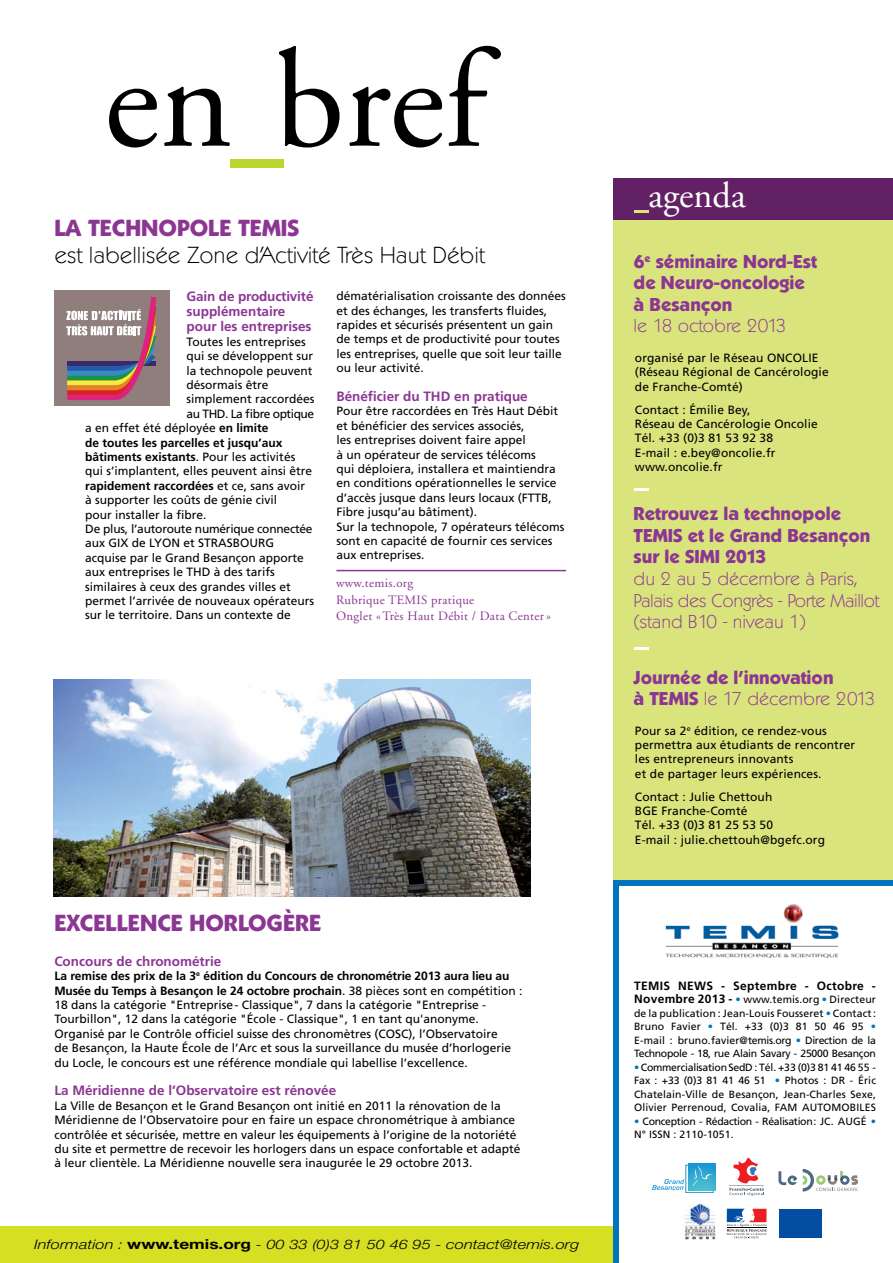
<style>
.page{position:relative;width:893px;height:1263px;background:#fff}
.page>*{position:absolute;margin:0;border:0;box-sizing:border-box;transform-origin:0 0}
.t1{font:139.5px "Adobe Garamond";color:#000}
.t2{font:36.3px "Adobe Garamond";color:#fff}
.t3{font:200 22.5px "Koblenz";color:#000}
.t4{font:700 22.5px "Koblenz";color:#8c3694}
.t5{font:700 18px/21.6px "Koblenz";color:#8c3694}
.t6{font:200 18px/21.6px "Koblenz";color:#8c3694}
.t7{font:200 18px "Koblenz";letter-spacing:-.05em;color:#8c3694}
.t8{font:200 18px "Koblenz";letter-spacing:-.02em;color:#8c3694}
.t9{font:700 13.5px/15px "Frutiger";color:#8c3694}
.t10{font:italic 300 13.2px "Helvetica Neue";color:#000;scale:1.25 1}
.t11{font:12.75px/16.5px "Adobe Garamond";letter-spacing:.025em;color:#8c3694}
.t12{font:12px/14.4px "Frutiger";color:#000}
.t13{font:700 12px "Frutiger";color:#000}
.t14{font:12px "Frutiger";letter-spacing:-.02em;color:#000}
.t15{font:700 12px "Frutiger";letter-spacing:.025em;color:#000}
.t16{font:12px "Frutiger";letter-spacing:-.04em;color:#000}
.t17{font:10.5px/13.5px "Frutiger";letter-spacing:-.025em;color:#000;text-align:justify}
.s1{font-weight:700}
.s2{font-weight:400}
.s3{font-weight:700;font-style:normal;font-size:13.8px}
.s4{font-weight:700;font-size:12px}
.s5{color:#0074bc}
</style>
<div class="page">
<div style="left:613px;top:181px;width:280px;height:699px;background:#dae47d"></div>
<div style="left:613px;top:178px;width:280px;height:41px;background:#632165"></div>
<div style="left:0;top:1227px;width:613px;height:36px;background:#d7df23"></div>
<img style="left:665px;top:904px;width:174px;height:55px">
<div style="left:230px;top:159px;width:54px;height:9px;background:#bcd631"></div>
<svg style="left:635px;top:211px;width:14px;height:2px"></svg>
<svg style="left:635px;top:488px;width:14px;height:2px"></svg>
<svg style="left:635px;top:648px;width:14px;height:2px"></svg>
<div style="left:613px;top:883px;width:6px;height:380px;background:#0074bc"></div>
<div style="left:613px;top:880px;width:280px;height:6px;background:#0074bc"></div>
<svg style="left:729px;top:1158px;width:35px;height:38px"></svg>
<svg style="left:652px;top:1179px;width:32px;height:12px"></svg>
<div style="left:686px;top:1165px;width:27px;height:28px;border:1px solid #1a96d4"></div>
<svg style="left:688px;top:1163px;width:27px;height:27px"></svg>
<svg style="left:692px;top:1166px;width:20px;height:20px"></svg>
<div style="left:779px;top:1209px;width:42px;height:28px;background:#034ea2"></div>
<img style="left:685px;top:1201px;width:31px;height:39px">
<svg style="left:727px;top:1209px;width:40px;height:29px"></svg>
<svg style="left:778px;top:1171px;width:19px;height:14px"></svg>
<svg style="left:803px;top:1169px;width:55px;height:22px"></svg>
<div style="left:54px;top:291px;width:116px;height:115px;background:#8f7e7b"></div>
<svg style="left:66px;top:297px;width:90px;height:104px"></svg>
<img style="left:54px;top:679px;width:476px;height:217px">
<hr style="left:336px;top:570px;width:230px;height:1px;background:#8c3694">
<h1 class="t1" style="left:104px;top:27px;width:382px">en bref</h1>
<h3 class="t4" style="left:54px;top:214px;width:197px">La technopole TEMIS</h3>
<h3 class="t3" style="left:54px;top:241px;width:433px">est labellisée Zone d’Activité Très H aut Débit</h3>
<p class="t9" style="left:187px;top:289px;width:128px">Gain de productivité supplémentaire pour les entreprises</p>
<p class="t12" style="left:187px;top:334px;width:121px">Toutes les entreprises</p>
<p class="t12" style="left:187px;top:349px;width:128px">qui se développent sur</p>
<p class="t12" style="left:187px;top:363px;width:128px">la technopole peuvent</p>
<p class="t12" style="left:187px;top:377px;width:84px">désormais être</p>
<p class="t12" style="left:187px;top:392px;width:130px">simplement raccordées</p>
<p class="t16" style="left:187px;top:407px;width:129px">au THD. La fibre optique</p>
<p class="t12" style="left:85px;top:421px;width:185px">a en effet été déployée <span class="s1">en limite</span></p>
<p class="t13" style="left:85px;top:435px;width:199px">de toutes les parcelles et jusqu’aux</p>
<p class="t13" style="left:85px;top:450px;width:212px">bâtiments existants<span class="s2">. Pour les activités</span></p>
<p class="t12" style="left:85px;top:464px;width:228px">qui s’implantent, elles peuvent ainsi être</p>
<p class="t13" style="left:85px;top:479px;width:221px">rapidement raccordées <span class="s2">et ce, sans avoir</span></p>
<p class="t12" style="left:85px;top:493px;width:194px">à supporter les coûts de génie civil</p>
<p class="t12" style="left:85px;top:507px;width:123px">pour installer la fibre.</p>
<p class="t14" style="left:85px;top:522px;width:229px">De plus, l’autoroute numérique connectée</p>
<p class="t12" style="left:85px;top:536px;width:190px">aux GIX de LYON et STRASBOURG</p>
<p class="t12" style="left:85px;top:550px;width:220px">acquise par le Grand Besançon apporte</p>
<p class="t12" style="left:85px;top:565px;width:191px">aux entreprises le THD à des tarifs</p>
<p class="t12" style="left:85px;top:579px;width:207px">similaires à ceux des grandes villes et</p>
<p class="t12" style="left:85px;top:593px;width:230px">permet l’arrivée de nouveaux opérateurs</p>
<p class="t12" style="left:85px;top:608px;width:207px">sur le territoire. Dans un contexte de</p>
<p class="t12" style="left:336px;top:289px;width:231px">dématérialisation croissante des données et des échanges, les transferts fluides, rapides et sécurisés présentent un gain de temps et de productivité pour toutes les entreprises, quelle que soit leur taille ou leur activité.</p>
<p class="t9" style="left:336px;top:389px;width:193px">Bénéficier du THD en pratique</p>
<p class="t12" style="left:336px;top:404px;width:230px">Pour être raccordées en Très Haut Débit et bénéficier des services associés,<br>les entreprises doivent faire appel<br>à un opérateur de services télécoms<br>qui déploiera, installera et maintiendra en conditions opérationnelles le service d’accès jusque dans leurs locaux (FTTB, Fibre jusqu’au bâtiment).<br>Sur la technopole, 7 opérateurs télécoms sont en capacité de fournir ces services aux entreprises.</p>
<p class="t11" style="left:336px;top:575px;width:216px">www.temis.org<br>Rubrique TEMIS pratique<br>Onglet «Très Haut Débit / Data Center»</p>
<h3 class="t4" style="left:54px;top:909px;width:269px">Excellence horlogère</h3>
<p class="t9" style="left:54px;top:953px;width:169px">Concours de chronométrie</p>
<p class="t12" style="left:54px;top:969px;width:469px"><span class="s1">La remise des prix de la 3</span><sup>e</sup> <span class="s1">édition du Concours de chronométrie 2013 aura lieu au Musée du Temps à Besançon le 24 octobre prochain</span>. 38 pièces sont en compétition :<br>18 dans la catégorie "Entreprise- Classique", 7 dans la catégorie "Entreprise - Tourbillon", 12 dans la catégorie "École - Classique", 1 en tant qu'anonyme.<br>Organisé par le Contrôle officiel suisse des chronomètres (COSC), l’Observatoire<br>de Besançon, la Haute École de l’Arc et sous la surveillance du musée d’horlogerie du Locle, le concours est une référence mondiale qui labellise l’excellence.</p>
<p class="t9" style="left:54px;top:1083px;width:283px">La Méridienne de l’Observatoire est rénovée</p>
<p class="t12" style="left:54px;top:1098px;width:468px">La Ville de Besançon et le Grand Besançon ont initié en 2011 la rénovation de la Méridienne de l’Observatoire pour en faire un espace chronométrique à ambiance contrôlée et sécurisée, mettre en valeur les équipements à l’origine de la notoriété du site et permettre de recevoir les horlogers dans un espace confortable et adapté à leur clientèle. La Méridienne nouvelle sera inaugurée le 29 octobre 2013.</p>
<p class="t10" style="left:34px;top:1236px;width:438px">Information : <span class="s3">www.temis.org</span> - 00 33 (0)3 81 50 46 95 - contact@temis.org</p>
<h2 class="t2" style="left:648px;top:176px;width:99px">agenda</h2>
<h3 class="t5" style="left:634px;top:250px;width:185px">6<sup>e</sup> séminaire Nord-Est de Neuro-oncologie à Besançon</h3>
<h3 class="t8" style="left:634px;top:315px;width:154px">le 18 octobre 2013</h3>
<p class="t12" style="left:635px;top:350px;width:195px">organisé par le Réseau ONCOLIE (Réseau Régional de Cancérologie de Franche-Comté)</p>
<p class="t12" style="left:635px;top:402px;width:184px">Contact : Émilie Bey,<br>Réseau de Cancérologie Oncolie<br>Tél. +33 (0)3 81 53 92 38<br>E-mail : e.bey@oncolie.fr www.oncolie.fr</p>
<h3 class="t5" style="left:634px;top:503px;width:209px">Retrouvez la technopole<br>TEMIS</h3>
<h3 class="t5" style="left:634px;top:525px;width:238px;text-indent:54px">et le Grand Besançon sur le SIMI</h3>
<h3 class="t5" style="left:725px;top:546px;width:42px">2013</h3>
<h3 class="t6" style="left:634px;top:568px;width:248px">du 2 au 5 décembre à Paris,<br>Palais des Congrès - Porte Maillot (stand B10 - niveau 1)</h3>
<h3 class="t5" style="left:634px;top:666px;width:201px">Journée de l'innovation à TEMIS</h3>
<h3 class="t7" style="left:704px;top:688px;width:173px">le 17 décembre 2013</h3>
<p class="t12" style="left:635px;top:723px;width:222px">Pour sa 2<sup>e</sup> édition, ce rendez-vous permettra aux étudiants de rencontrer les entrepreneurs innovants<br>et de partager leurs expériences.</p>
<p class="t12" style="left:635px;top:789px;width:192px">Contact : Julie Chettouh<br>BGE Franche-Comté<br>Tél. +33 (0)3 81 25 53 50<br>E-mail : julie.chettouh@bgefc.org</p>
<p class="t15" style="left:634px;top:979px;width:243px">TEMIS NEWS - Septembre - Octobre -</p>
<p class="t17" style="left:634px;top:993px;width:243px"><span class="s4">Novembre 2013 -</span> <span class="s5">•</span> www.temis.org <span class="s5">•</span> Directeur de la publication : Jean-Louis Fousseret <span class="s5">•</span> Contact:<br>Bruno Favier <span class="s5">•</span> Tél. +33 (0)3 81 50 46 95 <span class="s5">• </span>E-mail : bruno.favier@temis.org <span class="s5">•</span> Direction de la Technopole - 18, rue Alain Savary - 25000 Besançon</p>
<p class="t17" style="left:634px;top:1060px;width:243px"><span class="s5">•</span> Commercialisation SedD : Tél. +33 (0)3 81 41 46 55 - Fax : +33 (0)3 81 41 46 51 <span class="s5">•</span> Photos : DR - Éric Chatelain-Ville de Besançon, Jean-Charles Sexe, Olivier Perrenoud, Covalia, FAM AUTOMOBILES</p>
<p class="t17" style="left:634px;top:1114px;width:243px"><span class="s5">•</span> Conception - Rédaction - Réalisation: JC. AUGÉ <span class="s5">•<br></span>N° ISSN : 2110-1051.</p>
</div>
